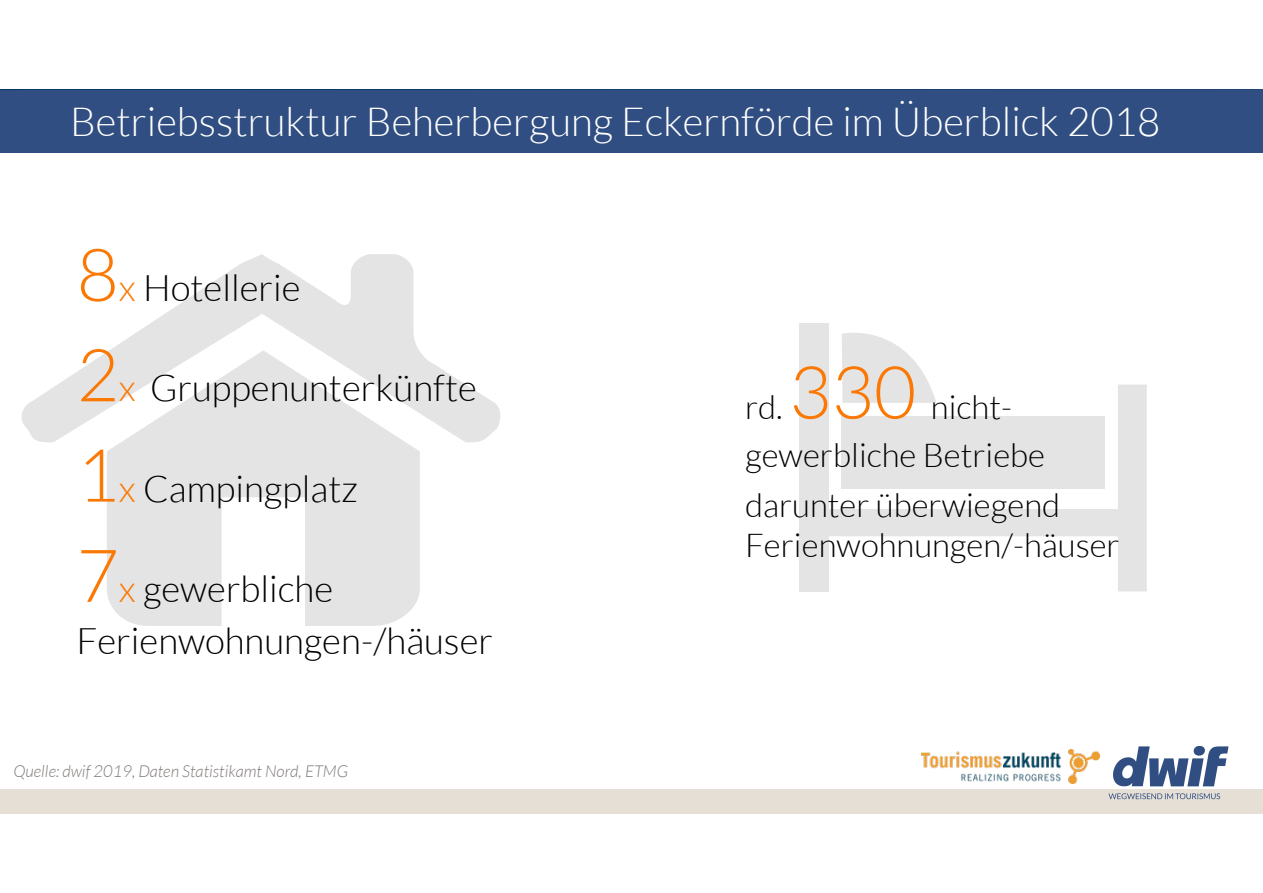
<style>
.page{position:relative;width:1263px;height:893px;background:#fff}
.page>*{position:absolute;margin:0;border:0;box-sizing:border-box;transform-origin:0 0}
.t1{font:300 40.2px "Lato";color:#fff}
.t2{font:300 36.6px/51.8px "Lato";color:#000}
.t3{font:300 33px/49.3px "Lato";color:#000}
.t4{font:italic 300 16.5px "Lato";color:#7f7a78}
.s1{font-size:73.2px;color:#fa7803}
.s2{color:#fa7803}
</style>
<div class="page">
<div style="left:0;top:789px;width:1263px;height:24px;background:#e5dfd5"></div>
<svg style="left:1113px;top:746px;width:115px;height:40px"></svg>
<svg style="left:1108px;top:793px;width:112px;height:6px"></svg>
<div style="left:1194px;top:746px;width:11px;height:10px;background:#304e81;border-radius:50%"></div>
<img style="left:921px;top:750px;width:178px;height:33px">
<svg style="left:107px;top:442px;width:313px;height:184px;fill:#e5e4e4"></svg>
<svg style="left:21px;top:254px;width:480px;height:188px"></svg>
<svg style="left:829px;top:385px;width:318px;height:206px;fill:#e5e4e4"></svg>
<div style="left:799px;top:323px;width:30px;height:268px;background:#e5e4e4"></div>
<svg style="left:842px;top:333px;width:94px;height:70px"></svg>
<div style="left:0;top:90px;width:1263px;height:62px;background:#304e81"></div>
<p class="t1" style="left:70px;top:100px;width:1092px">Betriebsstruktur Beherbergung Eckernförde im Überblick 2018</p>
<p class="t2" style="left:77px;top:262px;width:225px"><span class="s1">8</span><span class="s2">x</span> Hotellerie</p>
<p class="t2" style="left:77px;top:362px;width:402px"><span class="s1">2</span><span class="s2">x</span> Gruppenunterkünfte</p>
<p class="t2" style="left:77px;top:463px;width:283px"><span class="s1">1</span><span class="s2">x</span> Campingplatz</p>
<p class="t2" style="left:77px;top:563px;width:418px"><span class="s1">7</span><span class="s2">x</span> gewerbliche<br>Ferienwohnungen-/häuser</p>
<p class="t4" style="left:13px;top:762px;width:336px">Quelle: dwif 2019, Daten Statistikamt Nord, ETMG</p>
<p class="t3" style="left:745px;top:382px;width:317px">rd. <span class="s1">330</span> nicht&shy;gewerbliche Betriebe darunter überwiegend</p>
<p class="t3" style="left:745px;top:520px;width:376px">Ferienwohnungen/-häuser</p>
</div>
